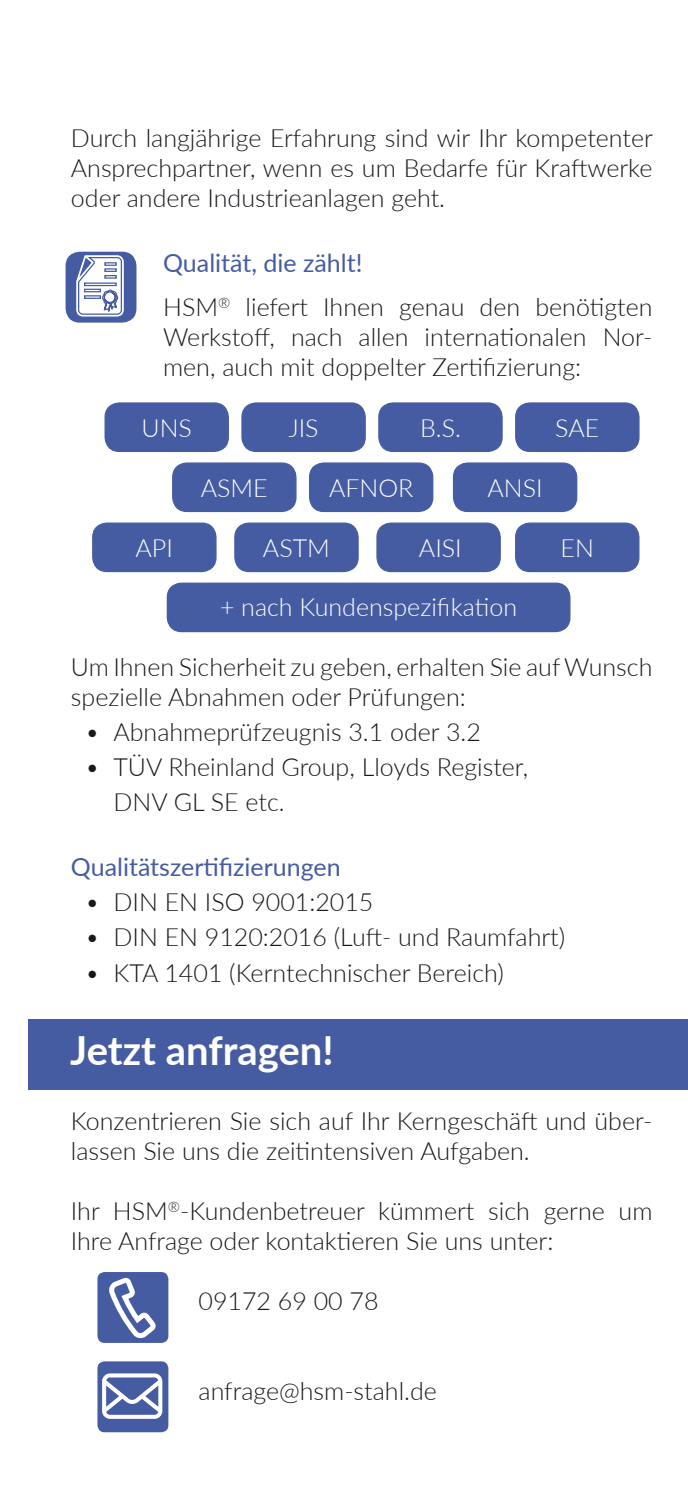
<style>
.page{position:relative;width:688px;height:1489px;background:#fff}
.page>*{position:absolute;margin:0;border:0;box-sizing:border-box;transform-origin:0 0}
.t1{font:700 40px "Lato";color:#fff}
.t2{font:300 25px/30px "Lato";color:#1a171c}
.t3{font:300 25px "Lato";color:#fff}
.t4{font:25px "Lato";color:#465ca2}
.s1{font-weight:400;color:#465ca2}
</style>
<div class="page">
<div style="left:28px;top:1018px;width:659px;height:71px;background:#465ca2"></div>
<div style="left:97px;top:1271px;width:71px;height:71px;background:#465ca2;border-radius:7px"></div>
<svg style="left:109px;top:1277px;width:47px;height:62px"></svg>
<div style="left:97px;top:1361px;width:71px;height:70px;background:#465ca2;border-radius:7px"></div>
<svg style="left:102px;top:1373px;width:60px;height:45px"></svg>
<div style="left:167px;top:583px;width:402px;height:48px;background:#465ca2;border-radius:14px"></div>
<div style="left:167px;top:582px;width:403px;height:50px;border:1px solid #465ca2;border-radius:14px"></div>
<div style="left:105px;top:403px;width:123px;height:48px;background:#465ca2;border-radius:14px"></div>
<div style="left:104px;top:402px;width:125px;height:50px;border:1px solid #465ca2;border-radius:14px"></div>
<div style="left:242px;top:403px;width:123px;height:48px;background:#465ca2;border-radius:14px"></div>
<div style="left:241px;top:402px;width:125px;height:50px;border:1px solid #465ca2;border-radius:14px"></div>
<div style="left:309px;top:463px;width:123px;height:48px;background:#465ca2;border-radius:14px"></div>
<div style="left:309px;top:462px;width:124px;height:50px;border:1px solid #465ca2;border-radius:14px"></div>
<div style="left:515px;top:403px;width:123px;height:48px;background:#465ca2;border-radius:14px"></div>
<div style="left:515px;top:402px;width:124px;height:50px;border:1px solid #465ca2;border-radius:14px"></div>
<div style="left:379px;top:403px;width:123px;height:48px;background:#465ca2;border-radius:14px"></div>
<div style="left:378px;top:402px;width:124px;height:50px;border:1px solid #465ca2;border-radius:14px"></div>
<div style="left:173px;top:463px;width:123px;height:48px;background:#465ca2;border-radius:14px"></div>
<div style="left:172px;top:462px;width:124px;height:50px;border:1px solid #465ca2;border-radius:14px"></div>
<div style="left:93px;top:523px;width:123px;height:48px;background:#465ca2;border-radius:14px"></div>
<div style="left:92px;top:522px;width:124px;height:50px;border:1px solid #465ca2;border-radius:14px"></div>
<div style="left:453px;top:463px;width:123px;height:48px;background:#465ca2;border-radius:14px"></div>
<div style="left:453px;top:462px;width:124px;height:50px;border:1px solid #465ca2;border-radius:14px"></div>
<div style="left:377px;top:523px;width:123px;height:48px;background:#465ca2;border-radius:14px"></div>
<div style="left:376px;top:522px;width:124px;height:50px;border:1px solid #465ca2;border-radius:14px"></div>
<div style="left:235px;top:523px;width:123px;height:48px;background:#465ca2;border-radius:14px"></div>
<div style="left:234px;top:522px;width:124px;height:50px;border:1px solid #465ca2;border-radius:14px"></div>
<div style="left:515px;top:523px;width:123px;height:48px;background:#465ca2;border-radius:14px"></div>
<div style="left:515px;top:522px;width:124px;height:50px;border:1px solid #465ca2;border-radius:14px"></div>
<div style="left:66px;top:252px;width:70px;height:70px;background:#465ca2;border-radius:14px"></div>
<svg style="left:76px;top:255px;width:48px;height:62px"></svg>
<p class="t2" style="left:71px;top:122px;width:583px;text-align:justify">Durch langjährige Erfahrung sind wir Ihr kompetenter Ansprechpartner, wenn es um Bedarfe für Kraftwerke oder andere Industrieanlagen geht.</p>
<p class="t2" style="left:163px;top:240px;width:490px;line-height:44.2px"><span class="s1">Qualität, die zählt!<br></span>HSM<sup>®</sup> liefert Ihnen genau den benötigten</p>
<p class="t2" style="left:163px;top:321px;width:490px">Werkstoff, nach allen internationalen Nor&shy;men, auch mit doppelter Zertifizierung:</p>
<p class="t3" style="left:141px;top:410px;width:52px">UNS</p>
<p class="t3" style="left:288px;top:410px;width:32px">JIS</p>
<p class="t3" style="left:420px;top:410px;width:42px">B.S.</p>
<p class="t3" style="left:555px;top:410px;width:45px">SAE</p>
<p class="t3" style="left:201px;top:470px;width:68px">ASME</p>
<p class="t3" style="left:329px;top:470px;width:86px">AFNOR</p>
<p class="t3" style="left:487px;top:470px;width:57px">ANSI</p>
<p class="t3" style="left:135px;top:531px;width:39px">API</p>
<p class="t3" style="left:263px;top:530px;width:68px">ASTM</p>
<p class="t3" style="left:419px;top:530px;width:44px">AISI</p>
<p class="t3" style="left:560px;top:530px;width:35px">EN</p>
<p class="t3" style="left:220px;top:589px;width:298px">+ nach Kundenspezifikation</p>
<p class="t2" style="left:71px;top:651px;width:582px">Um Ihnen Sicherheit zu geben, erhalten Sie auf Wunsch spezielle Abnahmen oder Prüfungen:</p>
<p class="t2" style="left:85px;top:716px;width:397px">• Abnahmeprüfzeugnis 3.1 oder 3.2</p>
<p class="t2" style="left:113px;top:749px;width:416px;line-height:35px;text-indent:-28px">• TÜV Rheinland Group, Lloyds Register,<br>DNV GL SE etc.</p>
<p class="t4" style="left:71px;top:849px;width:271px">Qualitätszertifizierungen</p>
<p class="t2" style="left:85px;top:886px;width:290px">• DIN EN ISO 9001:2015</p>
<p class="t2" style="left:85px;top:921px;width:481px">• DIN EN 9120:2016 (Luft- und Raumfahrt)</p>
<p class="t2" style="left:85px;top:956px;width:420px">• KTA 1401 (Kerntechnischer Bereich)</p>
<h1 class="t1" style="left:70px;top:1021px;width:265px">Jetzt anfragen!</h1>
<p class="t2" style="left:71px;top:1104px;width:583px">Konzentrieren Sie sich auf Ihr Kerngeschäft und über&shy;lassen Sie uns die zeitintensiven Aufgaben.</p>
<p class="t2" style="left:71px;top:1194px;width:583px">Ihr HSM<sup>®</sup>-Kundenbetreuer kümmert sich gerne um<br>Ihre Anfrage oder kontaktieren Sie uns unter:</p>
<p class="t2" style="left:198px;top:1284px;width:181px">09172 69 00 78</p>
<p class="t2" style="left:198px;top:1374px;width:240px">anfrage@hsm-stahl.de</p>
</div>
